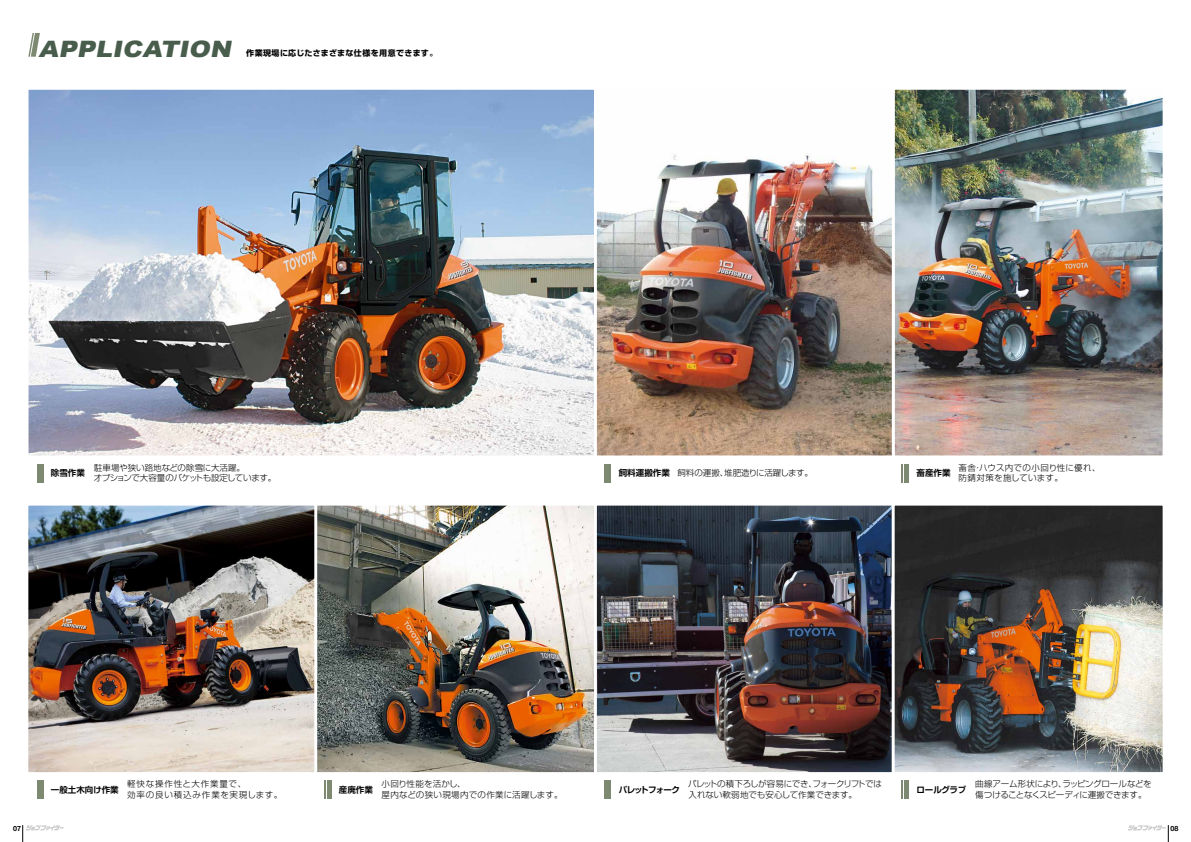
<style>
.page{position:relative;width:1191px;height:842px;background:#fff}
.page>*{position:absolute;margin:0;border:0;box-sizing:border-box;transform-origin:0 0}
.t1{font:italic 900 22.6px "Arial";color:#485d4c;scale:1.13 1}
.t2{font:300 8.5px/10.2px "Shin Go Pro";letter-spacing:-.025em;color:#000}
.t3{font:300 8.5px/10.2px "Shin Go Pro";letter-spacing:-.03em;color:#000}
.t4{font:300 8.5px/10.2px "Shin Go Pro";letter-spacing:-.02em;color:#000}
.t5{font:300 8.5px/10.2px "Shin Go Pro";letter-spacing:.02em;color:#000}
.t6{font:300 8.5px/10.2px "Shin Go Pro";letter-spacing:.1em;color:#000}
.t7{font:300 8.5px/10.2px "Shin Go Pro";letter-spacing:.03em;color:#000}
.t8{font:700 8.5px "Shin Go Pro De";color:#000}
.t9{font:300 8.5px "Shin Go Pro";color:#000}
.t10{font:700 8.5px "Shin Go Pro De";letter-spacing:-.09em;color:#000}
.t11{font:700 8px "Shin Go Pro";letter-spacing:.04em;color:#000}
.t12{font:700 7.1px "Helvetica Neue";color:#000}
.s1{font-family:"Shin Go Pro De";font-weight:700}
</style>
<div class="page">
<svg style="left:23px;top:825px;width:41px;height:17px"></svg>
<svg style="left:1128px;top:825px;width:41px;height:17px"></svg>
<img style="left:30px;top:91px;width:1131px;height:363px">
<div style="left:26px;top:87px;width:571px;height:371px;border:3px solid #fff"></div>
<div style="left:891px;top:87px;width:274px;height:371px;border:3px solid #fff"></div>
<div style="left:594px;top:87px;width:300px;height:371px;border:3px solid #fff"></div>
<img style="left:318px;top:507px;width:843px;height:264px">
<div style="left:314px;top:503px;width:283px;height:272px;border:3px solid #fff"></div>
<div style="left:594px;top:503px;width:300px;height:272px;border:3px solid #fff"></div>
<img style="left:30px;top:507px;width:283px;height:264px">
<div style="left:26px;top:503px;width:291px;height:272px;border:3px solid #fff"></div>
<div style="left:891px;top:503px;width:274px;height:272px;border:3px solid #fff"></div>
<svg style="left:28px;top:33px;width:12px;height:24px"></svg>
<div style="left:39px;top:781px;width:5px;height:18px;background:#7d8a71"></div>
<svg style="left:37px;top:781px;width:1px;height:18px"></svg>
<div style="left:904px;top:781px;width:5px;height:18px;background:#7d8a71"></div>
<svg style="left:901px;top:781px;width:2px;height:18px"></svg>
<div style="left:606px;top:781px;width:5px;height:18px;background:#7d8a71"></div>
<svg style="left:604px;top:781px;width:1px;height:18px"></svg>
<div style="left:904px;top:464px;width:5px;height:18px;background:#7d8a71"></div>
<svg style="left:901px;top:464px;width:2px;height:18px"></svg>
<div style="left:606px;top:464px;width:5px;height:18px;background:#7d8a71"></div>
<svg style="left:604px;top:464px;width:1px;height:18px"></svg>
<div style="left:39px;top:464px;width:5px;height:18px;background:#7d8a71"></div>
<svg style="left:37px;top:464px;width:1px;height:18px"></svg>
<div style="left:327px;top:781px;width:5px;height:18px;background:#7d8a71"></div>
<svg style="left:324px;top:781px;width:2px;height:18px"></svg>
<h1 class="t1" style="left:39px;top:32px;width:177px">APPLICATION</h1>
<p class="t11" style="left:246px;top:46px;width:193px">作業現場に応じたさまざまな仕様を用意できます。</p>
<p class="t8" style="left:51px;top:466px;width:36px">除雪作業</p>
<p class="t4" style="left:94px;top:461px;width:184px">駐車場や狭い路地などの除雪に大活躍。<br>オプションで大容量のバケットも設定しています。</p>
<p class="t9" style="left:619px;top:466px;width:196px"><span class="s1">飼料運搬作業</span> 飼料の運搬、堆肥造りに活躍します。</p>
<p class="t8" style="left:916px;top:466px;width:36px">畜産作業</p>
<p class="t7" style="left:958px;top:461px;width:144px">畜舎・ハウス内での小回り性に優れ、防錆対策を施しています。</p>
<p class="t8" style="left:51px;top:782px;width:69px">一般土木向け作業</p>
<p class="t6" style="left:127px;top:778px;width:157px">軽快な操作性と大作業量で、<br>効率の良い積込み作業を実現します。</p>
<p class="t8" style="left:339px;top:782px;width:36px">産廃作業</p>
<p class="t5" style="left:382px;top:778px;width:182px">小回り性能を活かし、<br>屋内などの狭い現場内での作業に活躍します。</p>
<p class="t10" style="left:619px;top:782px;width:63px">パレットフォーク</p>
<p class="t2" style="left:688px;top:778px;width:195px">パレットの積下ろしが容易にでき、フォークリフトでは入れない軟弱地でも安心して作業できます。</p>
<p class="t8" style="left:916px;top:782px;width:51px">ロールグラブ</p>
<p class="t3" style="left:975px;top:778px;width:178px">曲線アーム形状により、ラッピングロールなどを傷つけることなくスピーディに運搬できます。</p>
<p class="t12" style="left:13px;top:822px;width:9px">07</p>
<p class="t12" style="left:1170px;top:822px;width:9px">08</p>
</div>
